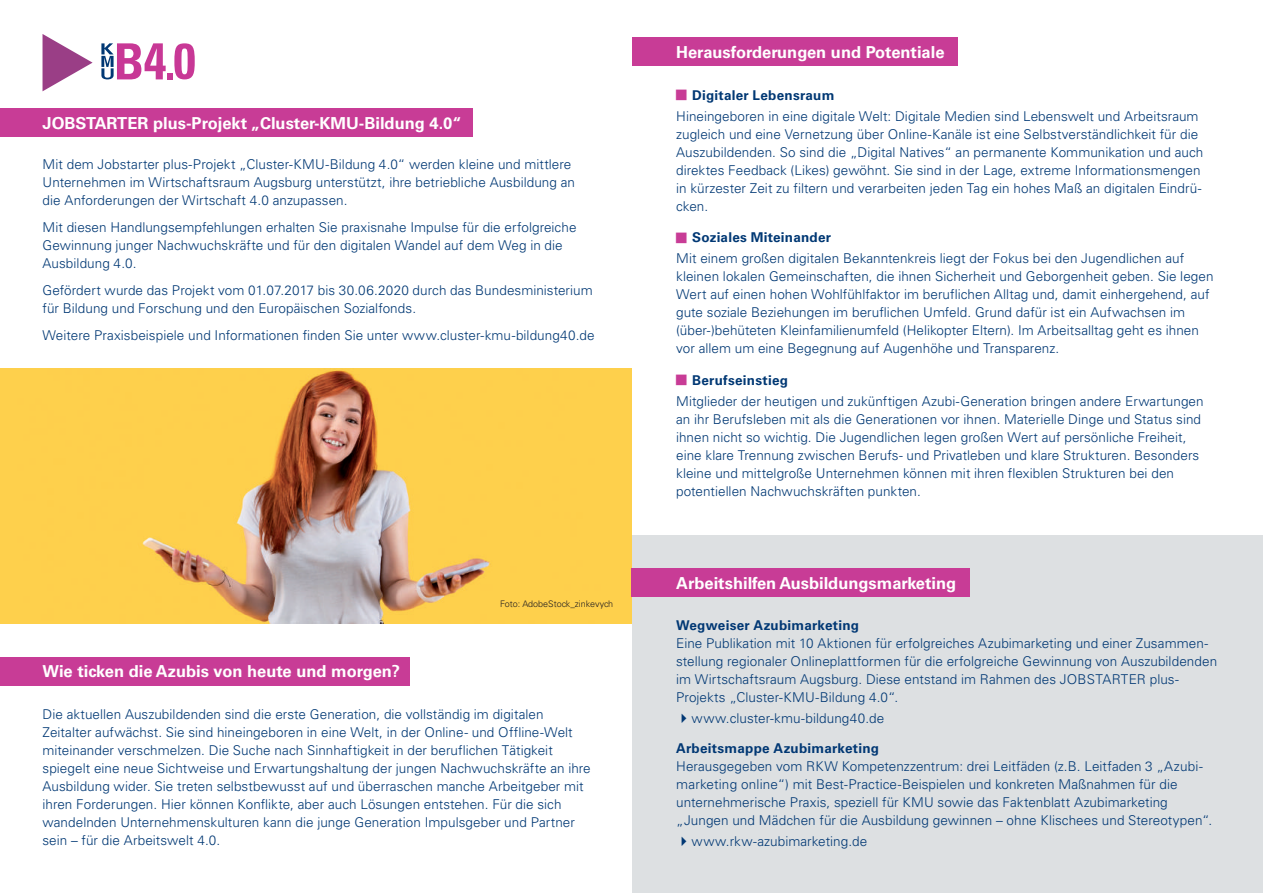
<style>
.page{position:relative;width:1263px;height:893px;background:#fff}
.page>*{position:absolute;margin:0;border:0;box-sizing:border-box;transform-origin:0 0}
.t1{font:700 16.5px "Univers LT";color:#fff}
.t2{font:300 13.5px/18px "Univers LT";letter-spacing:.005em;color:#013874}
.t3{font:700 13.5px "Univers LT";letter-spacing:.02em;color:#013874}
.t4{font:300 9px "Univers LT";color:#231f20}
</style>
<div class="page">
<img style="left:0;top:368px;width:631px;height:255px">
<div style="left:632px;top:536px;width:631px;height:357px;background:#dde0e2"></div>
<div style="left:631px;top:568px;width:339px;height:29px;background:#c83c96"></div>
<div style="left:0;top:109px;width:472px;height:28px;background:#c83c96"></div>
<div style="left:632px;top:37px;width:326px;height:29px;background:#c83c96"></div>
<svg style="left:101px;top:43px;width:94px;height:36px"></svg>
<svg style="left:43px;top:34px;width:50px;height:57px"></svg>
<div style="left:0;top:657px;width:410px;height:28px;background:#c83c96"></div>
<p class="t1" style="left:43px;top:113px;width:421px">JOBSTARTER plus-Projekt „Cluster-KMU-Bildung 4.0“</p>
<p class="t2" style="left:43px;top:155px;width:534px">Mit dem Jobstarter plus-Projekt „Cluster-KMU-Bildung 4.0“ werden kleine und mittlere<br>Unternehmen im Wirtschaftsraum Augsburg unterstützt, ihre betriebliche Ausbildung an die Anforderungen der Wirtschaft 4.0 anzupassen.</p>
<p class="t2" style="left:43px;top:218px;width:535px">Mit diesen Handlungsempfehlungen erhalten Sie praxisnahe Impulse für die erfolgreiche<br>Gewinnung junger Nachwuchskräfte und für den digitalen Wandel auf dem Weg in die<br>Ausbildung 4.0.</p>
<p class="t2" style="left:43px;top:281px;width:552px">Gefördert wurde das Projekt vom 01.07.2017 bis 30.06.2020 durch das Bundesministerium für Bildung und Forschung und den Europäischen Sozialfonds.</p>
<p class="t2" style="left:43px;top:326px;width:554px">Weitere Praxisbeispiele und Informationen finden Sie unter www.cluster-kmu-bildung40.de</p>
<p class="t1" style="left:43px;top:662px;width:359px">Wie ticken die Azubis von heute und morgen?</p>
<p class="t4" style="left:500px;top:598px;width:115px">Foto: AdobeStock_zinkevych</p>
<p class="t2" style="left:43px;top:705px;width:550px">Die aktuellen Auszubildenden sind die erste Generation, die vollständig im digitalen Zeitalter aufwächst. Sie sind hineingeboren in eine Welt, in der Online- und Offline-Welt miteinander verschmelzen. Die Suche nach Sinnhaftigkeit in der beruflichen Tätigkeit spiegelt eine neue Sichtweise und Erwartungshaltung der jungen Nachwuchskräfte an ihre Ausbildung wider. Sie treten selbstbewusst auf und überraschen manche Arbeitgeber mit ihren Forderungen. Hier können Konflikte, aber auch Lösungen entstehen. Für die sich wandelnden Unternehmenskulturen kann die junge Generation Impulsgeber und Partner sein – für die Arbeitswelt 4.0.</p>
<p class="t1" style="left:676px;top:42px;width:270px">Herausforderungen und Potentiale</p>
<p class="t3" style="left:692px;top:87px;width:144px">Digitaler Lebensraum</p>
<p class="t2" style="left:676px;top:107px;width:529px">Hineingeboren in eine digitale Welt: Digitale Medien sind Lebenswelt und Arbeitsraum zugleich und eine Vernetzung über Online-Kanäle ist eine Selbstverständlichkeit für die Auszubildenden. So sind die „Digital Natives“ an permanente Kommunikation und auch direktes Feedback (Likes) gewöhnt. Sie sind in der Lage, extreme Informationsmengen in kürzester Zeit zu filtern und verarbeiten jeden Tag ein hohes Maß an digitalen Eindrü&shy;cken.</p>
<p class="t3" style="left:692px;top:230px;width:140px">Soziales Miteinander</p>
<p class="t2" style="left:676px;top:250px;width:539px">Mit einem großen digitalen Bekanntenkreis liegt der Fokus bei den Jugendlichen auf kleinen lokalen Gemeinschaften, die ihnen Sicherheit und Geborgenheit geben. Sie legen Wert auf einen hohen Wohlfühlfaktor im beruflichen Alltag und, damit einhergehend, auf gute soziale Beziehungen im beruflichen Umfeld. Grund dafür ist ein Aufwachsen im (über-)behüteten Kleinfamilienumfeld (Helikopter Eltern). Im Arbeitsalltag geht es ihnen vor allem um eine Begegnung auf Augenhöhe und Transparenz.</p>
<p class="t3" style="left:692px;top:372px;width:97px">Berufseinstieg</p>
<p class="t2" style="left:676px;top:392px;width:529px">Mitglieder der heutigen und zukünftigen Azubi-Generation bringen andere Erwartungen an ihr Berufsleben mit als die Generationen vor ihnen. Materielle Dinge und Status sind ihnen nicht so wichtig. Die Jugendlichen legen großen Wert auf persönliche Freiheit, eine klare Trennung zwischen Berufs- und Privatleben und klare Strukturen. Besonders kleine und mittelgroße Unternehmen können mit ihren flexiblen Strukturen bei den potentiellen Nachwuchskräften punkten.</p>
<p class="t1" style="left:676px;top:574px;width:282px">Arbeitshilfen Ausbildungsmarketing</p>
<p class="t3" style="left:676px;top:617px;width:184px">Wegweiser Azubimarketing</p>
<p class="t2" style="left:676px;top:634px;width:542px">Eine Publikation mit 10 Aktionen für erfolgreiches Azubimarketing und einer Zusammen&shy;stellung regionaler Onlineplattformen für die erfolgreiche Gewinnung von Auszubildenden im Wirtschaftsraum Augsburg. Diese entstand im Rahmen des JOBSTARTER plus-Projekts „Cluster-KMU-Bildung 4.0“.</p>
<p class="t2" style="left:676px;top:709px;width:210px">✔www.cluster-kmu-bildung40.de</p>
<p class="t3" style="left:676px;top:740px;width:204px">Arbeitsmappe Azubimarketing</p>
<p class="t2" style="left:676px;top:757px;width:537px">Herausgegeben vom RKW Kompetenzzentrum: drei Leitfäden (z.B. Leitfaden 3 „Azubi&shy;marketing online“) mit Best-Practice-Beispielen und konkreten Maßnahmen für die unternehmerische Praxis, speziell für KMU sowie das Faktenblatt Azubimarketing „Jungen und Mädchen für die Ausbildung gewinnen – ohne Klischees und Stereotypen“.</p>
<p class="t2" style="left:676px;top:832px;width:193px">✔www.rkw-azubimarketing.de</p>
</div>
